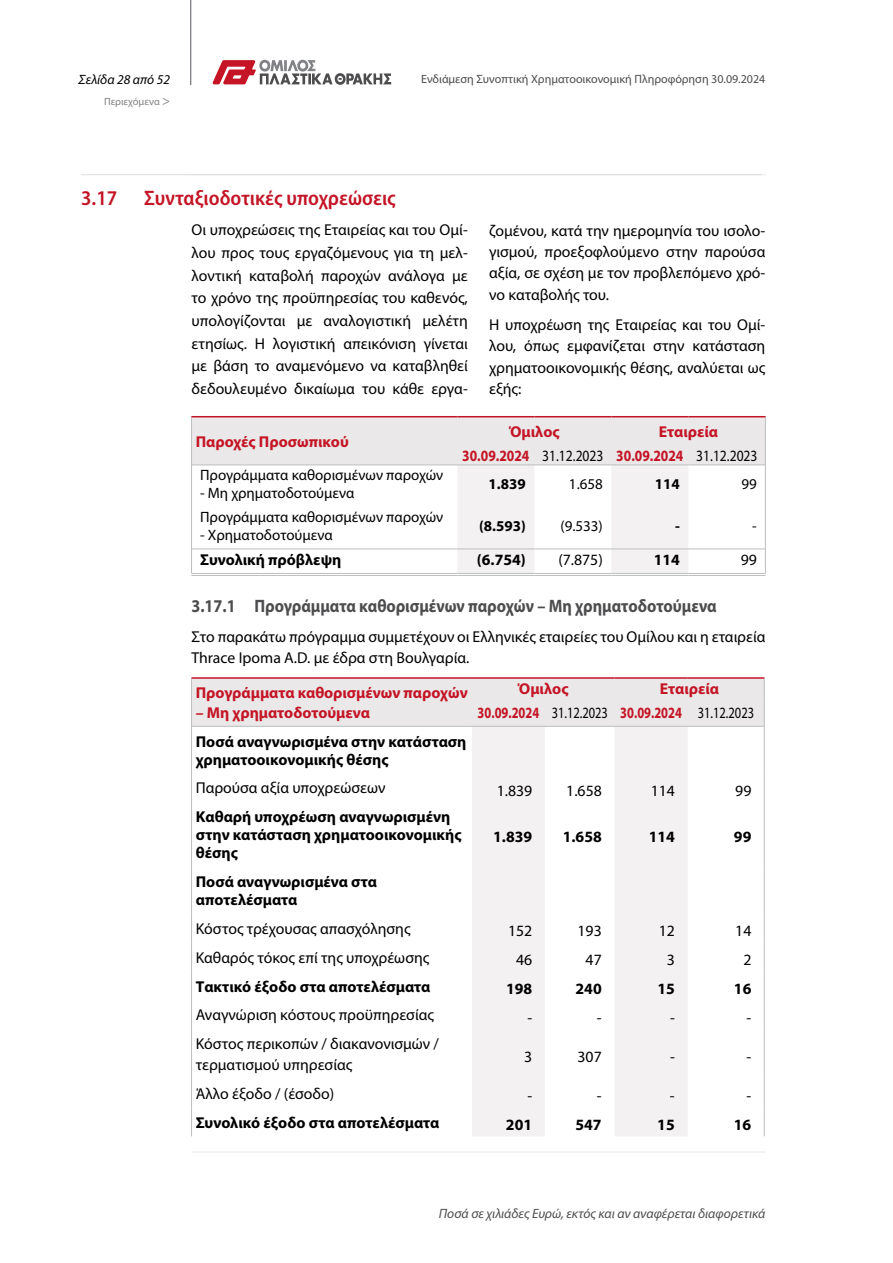
<style>
.page{position:relative;width:893px;height:1263px;background:#fff}
.page>*{position:absolute;margin:0;border:0;box-sizing:border-box;transform-origin:0 0}
.t1{font:600 semi-condensed 21px "Myriad Pro";color:#c41425}
.t2{font:700 18px "Myriad Pro";color:#4d4d4f;scale:.9 1}
.t3{font:15.75px/22.6px "Myriad Pro";color:#000;text-align:justify}
.t4{font:700 15.75px/18px "Myriad Pro";color:#000}
.t5{font:700 15.75px/24.2px "Myriad Pro";color:#c41425}
.t6{font:15px "Myriad Pro";color:#000}
.t7{font:700 15px "Myriad Pro";color:#000}
.t8{font:italic 13.5px "Myriad Pro";color:#4d4d4f}
.t9{font:italic 13.5px "Myriad Pro";color:#000}
.t10{font:12px "Myriad Pro";color:#4d4d4f}
.t11{font:10.5px "Myriad Pro";color:#808285}
.s1{font-size:13.5px}
.s2{font-weight:400;color:#000}
</style>
<div class="page">
<hr style="left:190px;top:0;width:1px;height:85px;background:#808285">
<hr style="left:191px;top:174px;width:574px;height:1px;background:#eae8e8">
<hr style="left:191px;top:1152px;width:574px;height:1px;background:#eae8e8">
<svg style="left:213px;top:60px;width:178px;height:25px"></svg>
<hr style="left:81px;top:174px;width:680px;height:1px;background:#dcddde">
<hr style="left:191px;top:416px;width:266px;height:1px;background:#c41425">
<hr style="left:457px;top:416px;width:77px;height:1px;background:#c41425">
<hr style="left:534px;top:416px;width:77px;height:1px;background:#c41425">
<hr style="left:611px;top:416px;width:77px;height:1px;background:#c41425">
<hr style="left:688px;top:416px;width:78px;height:1px;background:#c41425">
<hr style="left:191px;top:575px;width:266px;height:1px;background:#bcbec0">
<hr style="left:457px;top:575px;width:77px;height:1px;background:#bcbec0">
<hr style="left:534px;top:575px;width:77px;height:1px;background:#bcbec0">
<hr style="left:611px;top:575px;width:77px;height:1px;background:#bcbec0">
<hr style="left:688px;top:575px;width:78px;height:1px;background:#bcbec0">
<svg style="left:191px;top:417px;width:575px;height:157px"></svg>
<svg style="left:472px;top:727px;width:215px;height:409px;fill:#f3f1f1"></svg>
<hr style="left:191px;top:677px;width:281px;height:2px;background:#c41425">
<hr style="left:472px;top:677px;width:73px;height:2px;background:#c41425">
<hr style="left:545px;top:677px;width:70px;height:2px;background:#c41425">
<hr style="left:615px;top:677px;width:73px;height:2px;background:#c41425">
<hr style="left:688px;top:677px;width:76px;height:2px;background:#c41425">
<hr style="left:192px;top:726px;width:280px;height:1px;background:#bcbec0">
<hr style="left:472px;top:726px;width:73px;height:1px;background:#bcbec0">
<hr style="left:545px;top:726px;width:70px;height:1px;background:#bcbec0">
<hr style="left:615px;top:726px;width:73px;height:1px;background:#bcbec0">
<hr style="left:688px;top:726px;width:76px;height:1px;background:#bcbec0">
<hr style="left:191px;top:726px;width:1px;height:47px;background:#bcbec0">
<hr style="left:764px;top:726px;width:1px;height:47px;background:#bcbec0">
<svg style="left:191px;top:773px;width:1px;height:29px"></svg>
<svg style="left:764px;top:773px;width:1px;height:29px"></svg>
<hr style="left:191px;top:802px;width:1px;height:65px;background:#bcbec0">
<hr style="left:764px;top:802px;width:1px;height:65px;background:#bcbec0">
<hr style="left:191px;top:867px;width:1px;height:47px;background:#bcbec0">
<hr style="left:764px;top:867px;width:1px;height:47px;background:#bcbec0">
<svg style="left:191px;top:914px;width:1px;height:115px"></svg>
<svg style="left:764px;top:914px;width:1px;height:115px"></svg>
<hr style="left:191px;top:1029px;width:1px;height:50px;background:#bcbec0">
<hr style="left:764px;top:1029px;width:1px;height:50px;background:#bcbec0">
<svg style="left:191px;top:1079px;width:1px;height:57px"></svg>
<svg style="left:764px;top:1079px;width:1px;height:57px"></svg>
<div style="left:191px;top:678px;width:574px;height:48px;background:#eae8e8"></div>
<p class="t9" style="left:79px;top:71px;width:93px">Σελίδα 28 από 52</p>
<p class="t11" style="left:104px;top:95px;width:68px">Περιεχόμενα <span class="s1">&gt;</span></p>
<p class="t10" style="left:421px;top:71px;width:346px">Ενδιάμεση Συνοπτική Χρηματοοικονομική Πληροφόρηση 30.09.2024</p>
<h1 class="t1" style="left:81px;top:186px;width:38px">3.17</h1>
<h1 class="t1" style="left:144px;top:186px;width:253px">Συνταξιοδοτικές υποχρεώσεις</h1>
<p class="t3" style="left:192px;top:219px;width:278px">Οι υποχρεώσεις της Εταιρείας και του Ομί&shy;λου προς τους εργαζόμενους για τη μελ&shy;λοντική καταβολή παροχών ανάλογα με το χρόνο της προϋπηρεσίας του καθενός, υπολογίζονται με αναλογιστική μελέτη ετησίως. Η λογιστική απεικόνιση γίνεται με βάση το αναμενόμενο να καταβληθεί δεδουλευμένο δικαίωμα του κάθε εργα-</p>
<p class="t3" style="left:489px;top:219px;width:278px;line-height:21.5px">ζομένου, κατά την ημερομηνία του ισολο&shy;γισμού, προεξοφλούμενο στην παρούσα αξία, σε σχέση με τον προβλεπόμενο χρό&shy;νο καταβολής του.</p>
<p class="t3" style="left:489px;top:313px;width:278px;line-height:21.5px">Η υποχρέωση της Εταιρείας και του Ομί&shy;λου, όπως εμφανίζεται στην κατάσταση χρηματοοικονομικής θέσης, αναλύεται ως εξής:</p>
<p class="t5" style="left:196px;top:429px;width:154px">Παροχές Προσωπικού</p>
<p class="t6" style="left:200px;top:466px;width:245px">Προγράμματα καθορισμένων παροχών</p>
<p class="t6" style="left:200px;top:484px;width:156px">- Μη χρηματοδοτούμενα</p>
<p class="t6" style="left:200px;top:508px;width:245px">Προγράμματα καθορισμένων παροχών</p>
<p class="t6" style="left:200px;top:526px;width:134px">- Χρηματοδοτούμενα</p>
<p class="t5" style="left:509px;top:419px;width:52px">Όμιλος</p>
<p class="t5" style="left:462px;top:419px;width:297px;text-indent:197px">Εταιρεία<br>30.09.2024 <span class="s2">31.12.2023</span> 30.09.2024 <span class="s2">31.12.2023</span></p>
<p class="t7" style="left:489px;top:475px;width:39px">1.839</p>
<p class="t6" style="left:569px;top:475px;width:35px">1.658</p>
<p class="t7" style="left:655px;top:475px;width:26px">114</p>
<p class="t6" style="left:741px;top:475px;width:17px">99</p>
<p class="t7" style="left:479px;top:517px;width:48px">(8.593)</p>
<p class="t6" style="left:560px;top:517px;width:44px">(9.533)</p>
<p class="t7" style="left:675px;top:517px;width:6px">-</p>
<p class="t6" style="left:752px;top:517px;width:6px">-</p>
<p class="t4" style="left:200px;top:551px;width:143px">Συνολική πρόβλεψη</p>
<p class="t4" style="left:477px;top:551px;width:50px">(6.754)</p>
<p class="t3" style="left:558px;top:549px;width:46px">(7.875)</p>
<p class="t4" style="left:654px;top:551px;width:28px">114</p>
<p class="t3" style="left:741px;top:549px;width:18px">99</p>
<p class="t2" style="left:191px;top:594px;width:585px">3.17.1 Προγράμματα καθορισμένων παροχών – Μη χρηματοδοτούμενα</p>
<p class="t3" style="left:191px;top:626px;width:576px;line-height:21px">Στο παρακάτω πρόγραμμα συμμετέχουν οι Ελληνικές εταιρείες του Ομίλου και η εταιρεία<br>Thrace Ipoma A.D. με έδρα στη Βουλγαρία.</p>
<p class="t5" style="left:196px;top:680px;width:273px">Προγράμματα καθορισμένων παροχών</p>
<p class="t5" style="left:196px;top:700px;width:176px">– Μη χρηματοδοτούμενα</p>
<p class="t5" style="left:518px;top:676px;width:52px">Όμιλος</p>
<p class="t5" style="left:478px;top:676px;width:278px;text-indent:182px">Εταιρεία<br>30.09.2024 <span class="s2">31.12.2023</span> 30.09.2024 <span class="s2">31.12.2023</span></p>
<p class="t4" style="left:196px;top:732px;width:272px">Ποσά αναγνωρισμένα στην κατάσταση χρηματοοικονομικής θέσης</p>
<p class="t3" style="left:196px;top:777px;width:191px">Παρούσα αξία υποχρεώσεων</p>
<p class="t3" style="left:497px;top:779px;width:37px">1.839</p>
<p class="t3" style="left:566px;top:779px;width:37px">1.658</p>
<p class="t3" style="left:651px;top:779px;width:26px">114</p>
<p class="t3" style="left:735px;top:779px;width:18px">99</p>
<p class="t4" style="left:196px;top:807px;width:267px">Καθαρή υποχρέωση αναγνωρισμένη στην κατάσταση χρηματοοικονομικής θέσης</p>
<p class="t4" style="left:493px;top:827px;width:41px">1.839</p>
<p class="t4" style="left:563px;top:827px;width:41px">1.658</p>
<p class="t4" style="left:649px;top:827px;width:28px">114</p>
<p class="t4" style="left:734px;top:827px;width:19px">99</p>
<p class="t4" style="left:196px;top:872px;width:183px">Ποσά αναγνωρισμένα στα αποτελέσματα</p>
<p class="t3" style="left:196px;top:917px;width:216px">Κόστος τρέχουσας απασχόλησης</p>
<p class="t3" style="left:508px;top:919px;width:26px">152</p>
<p class="t3" style="left:578px;top:919px;width:26px">193</p>
<p class="t3" style="left:659px;top:919px;width:18px">12</p>
<p class="t3" style="left:735px;top:919px;width:18px">14</p>
<p class="t3" style="left:196px;top:946px;width:235px">Καθαρός τόκος επί της υποχρέωσης</p>
<p class="t3" style="left:516px;top:948px;width:18px">46</p>
<p class="t3" style="left:586px;top:948px;width:18px">47</p>
<p class="t3" style="left:667px;top:948px;width:10px">3</p>
<p class="t3" style="left:743px;top:948px;width:10px">2</p>
<p class="t4" style="left:196px;top:977px;width:236px">Τακτικό έξοδο στα αποτελέσματα</p>
<p class="t4" style="left:506px;top:979px;width:28px">198</p>
<p class="t4" style="left:576px;top:979px;width:28px">240</p>
<p class="t4" style="left:657px;top:979px;width:19px">15</p>
<p class="t4" style="left:734px;top:979px;width:19px">16</p>
<p class="t3" style="left:196px;top:1003px;width:240px">Αναγνώριση κόστους προϋπηρεσίας</p>
<p class="t3" style="left:527px;top:1006px;width:6px">-</p>
<p class="t3" style="left:597px;top:1006px;width:6px">-</p>
<p class="t3" style="left:670px;top:1006px;width:6px">-</p>
<p class="t3" style="left:746px;top:1006px;width:6px">-</p>
<p class="t3" style="left:196px;top:1033px;width:245px;line-height:21px">Κόστος περικοπών / διακανονισμών / τερματισμού υπηρεσίας</p>
<p class="t3" style="left:524px;top:1045px;width:10px">3</p>
<p class="t3" style="left:577px;top:1045px;width:26px">307</p>
<p class="t3" style="left:670px;top:1045px;width:6px">-</p>
<p class="t3" style="left:746px;top:1045px;width:6px">-</p>
<p class="t3" style="left:196px;top:1082px;width:140px">Άλλο έξοδο / (έσοδο)</p>
<p class="t3" style="left:527px;top:1084px;width:6px">-</p>
<p class="t3" style="left:597px;top:1084px;width:6px">-</p>
<p class="t3" style="left:670px;top:1084px;width:6px">-</p>
<p class="t3" style="left:746px;top:1084px;width:6px">-</p>
<p class="t4" style="left:196px;top:1113px;width:245px">Συνολικό έξοδο στα αποτελέσματα</p>
<p class="t4" style="left:506px;top:1115px;width:28px">201</p>
<p class="t4" style="left:575px;top:1115px;width:28px">547</p>
<p class="t4" style="left:657px;top:1115px;width:19px">15</p>
<p class="t4" style="left:734px;top:1115px;width:19px">16</p>
<p class="t8" style="left:439px;top:1205px;width:328px">Ποσά σε χιλιάδες Ευρώ, εκτός και αν αναφέρεται διαφορετικά</p>
</div>
